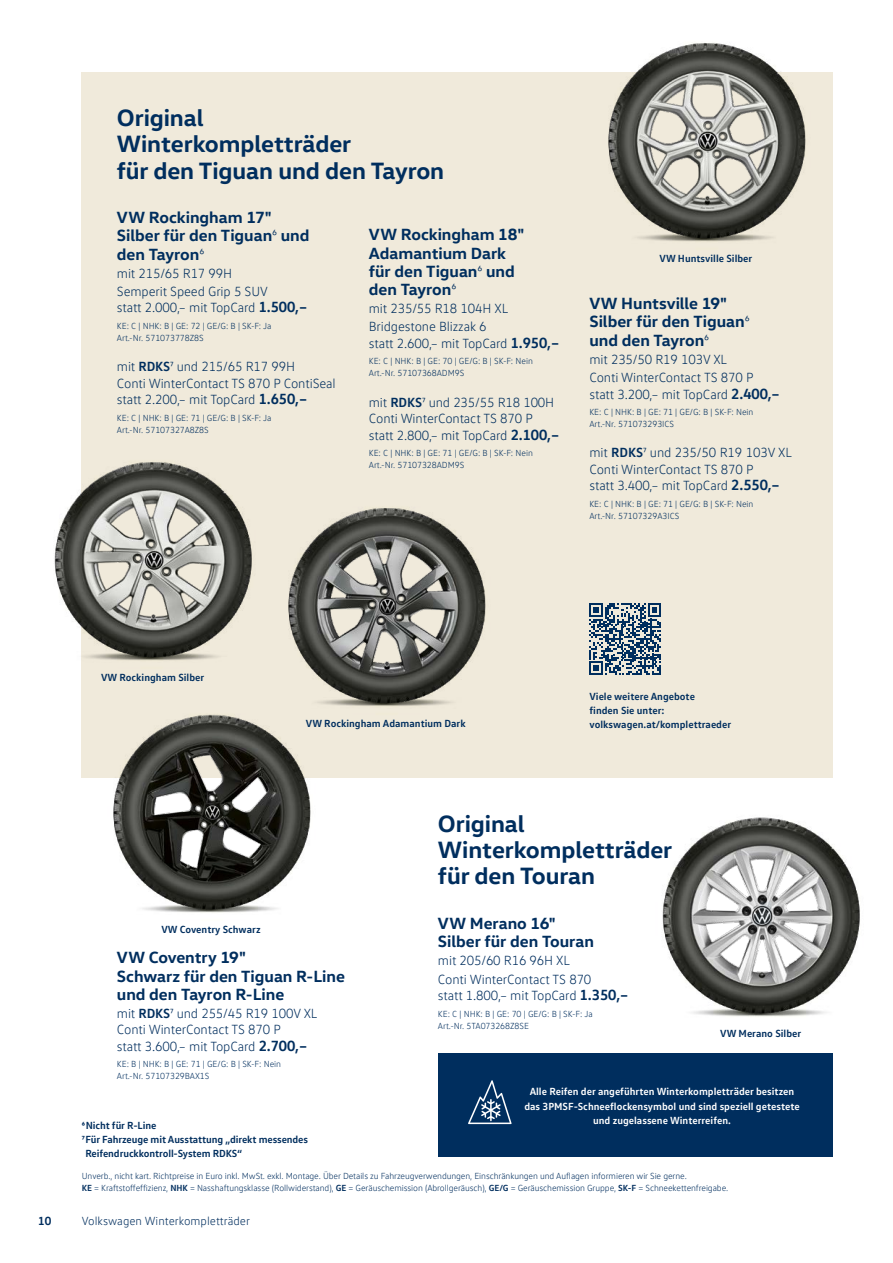
<style>
.page{position:relative;width:893px;height:1263px;background:#fff}
.page>*{position:absolute;margin:0;border:0;box-sizing:border-box;transform-origin:0 0}
.t1{font:700 24px/26.4px "VW Head";letter-spacing:-.005em;color:#002e5e}
.t2{font:700 16.5px/18.1px "VW Head";color:#002e5e}
.t3{font:300 13.5px/16.5px "VW Text";letter-spacing:-.01em;color:#002e5e}
.t4{font:300 12px "VW Text";color:#002e5e}
.t5{font:700 12px "VW Text";color:#002e5e}
.t6{font:700 10.5px/13.5px "VW Text";color:#002e5e}
.t7{font:700 10.5px/14.2px "VW Text";color:#fff;text-align:center}
.t8{font:300 9px/12px "VW Text";letter-spacing:-.01em;color:#002e5e}
.s1{font-family:"VW Text"}
.s2{font-weight:300}
.s3{font-weight:700;font-size:15px}
.s4{font-weight:700}
</style>
<div class="page">
<div style="left:82px;top:72px;width:751px;height:706px;background:#f0eadb"></div>
<img style="left:608px;top:42px;width:198px;height:200px">
<img style="left:113px;top:714px;width:198px;height:199px">
<img style="left:54px;top:451px;width:198px;height:230px">
<img style="left:662px;top:817px;width:198px;height:200px">
<img style="left:273px;top:508px;width:213px;height:219px">
<div style="left:438px;top:1054px;width:395px;height:103px;background:#002e5e"></div>
<svg style="left:468px;top:1080px;width:44px;height:44px"></svg>
<svg style="left:589px;top:603px;width:72px;height:72px"></svg>
<h1 class="t1" style="left:117px;top:103px;width:329px">Original<br>Winterkompletträder<br>für den Tiguan und den Tayron</h1>
<h2 class="t2" style="left:117px;top:208px;width:194px">VW Rockingham 17<span class="s1">"<br></span>Silber für den Tiguan<span class="s2">6</span> und den Tayron<span class="s2">6</span></h2>
<h3 class="t3" style="left:117px;top:264px;width:152px;line-height:18.3px">mit 215/65 R17 99H<br>Semperit Speed Grip 5 SUV</h3>
<h3 class="t3" style="left:117px;top:299px;width:192px">statt 2.000,– mit TopCard <span class="s3">1.500,–</span></h3>
<p class="t8" style="left:117px;top:320px;width:156px">KE: C | NHK: B | GE: 72 | GE/G: B | SK-F: Ja<br>Art.-Nr. 571073778Z8S</p>
<h3 class="t3" style="left:117px;top:358px;width:220px">mit <span class="s4">RDKS</span>7 und 215/65 R17 99H<br>Conti WinterContact TS 870 P ContiSeal statt 2.200,– mit TopCard <span class="s3">1.650,–</span></h3>
<p class="t8" style="left:117px;top:411px;width:156px">KE: C | NHK: B | GE: 71 | GE/G: B | SK-F: Ja<br>Art.-Nr. 57107327A8Z8S</p>
<h2 class="t2" style="left:369px;top:225px;width:157px">VW Rockingham 18<span class="s1">"<br></span>Adamantium Dark für den Tiguan<span class="s2">6</span> und den Tayron<span class="s2">6</span></h2>
<h3 class="t3" style="left:369px;top:299px;width:141px;line-height:18.3px">mit 235/55 R18 104H XL<br>Bridgestone Blizzak 6</h3>
<h3 class="t3" style="left:369px;top:335px;width:192px">statt 2.600,– mit TopCard <span class="s3">1.950,–</span></h3>
<p class="t8" style="left:369px;top:355px;width:165px">KE: C | NHK: B | GE: 70 | GE/G: B | SK-F: Nein<br>Art.-Nr. 57107368ADM9S</p>
<h3 class="t3" style="left:369px;top:393px;width:192px">mit <span class="s4">RDKS</span>7 und 235/55 R18 100H<br>Conti WinterContact TS 870 P statt 2.800,– mit TopCard <span class="s3">2.100,–</span></h3>
<p class="t8" style="left:369px;top:447px;width:165px">KE: C | NHK: B | GE: 71 | GE/G: B | SK-F: Nein<br>Art.-Nr. 57107328ADM9S</p>
<p class="t6" style="left:660px;top:251px;width:94px">VW Huntsville Silber</p>
<h2 class="t2" style="left:589px;top:294px;width:162px">VW Huntsville 19<span class="s1">"<br></span>Silber für den Tiguan<span class="s2">6 </span>und den Tayron<span class="s2">6</span></h2>
<h3 class="t3" style="left:589px;top:350px;width:166px;line-height:18.3px">mit 235/50 R19 103V XL<br>Conti WinterContact TS 870 P</h3>
<h3 class="t3" style="left:589px;top:385px;width:192px">statt 3.200,– mit TopCard <span class="s3">2.400,–</span></h3>
<p class="t8" style="left:589px;top:406px;width:165px">KE: C | NHK: B | GE: 71 | GE/G: B | SK-F: Nein<br>Art.-Nr. 571073293ICS</p>
<h3 class="t3" style="left:589px;top:444px;width:204px">mit <span class="s4">RDKS</span>7 und 235/50 R19 103V XL<br>Conti WinterContact TS 870 P<br>statt 3.400,– mit TopCard <span class="s3">2.550,–</span></h3>
<p class="t8" style="left:589px;top:498px;width:165px">KE: C | NHK: B | GE: 71 | GE/G: B | SK-F: Nein<br>Art.-Nr. 57107329A3ICS</p>
<p class="t6" style="left:101px;top:670px;width:105px">VW Rockingham Silber</p>
<p class="t6" style="left:306px;top:716px;width:161px">VW Rockingham Adamantium Dark</p>
<p class="t6" style="left:589px;top:690px;width:143px">Viele weitere Angebote<br>finden Sie unter: volkswagen.at/komplettraeder</p>
<p class="t6" style="left:161px;top:922px;width:101px">VW Coventry Schwarz</p>
<h2 class="t2" style="left:117px;top:948px;width:230px">VW Coventry 19<span class="s1">"<br></span>Schwarz für den Tiguan R-Line und den Tayron R-Line</h2>
<h3 class="t3" style="left:117px;top:1005px;width:202px">mit <span class="s4">RDKS</span>7 und 255/45 R19 100V XL<br>Conti WinterContact TS 870 P<br>statt 3.600,– mit TopCard <span class="s3">2.700,–</span></h3>
<p class="t8" style="left:117px;top:1058px;width:166px">KE: B | NHK: B | GE: 71 | GE/G: B | SK-F: Nein<br>Art.-Nr. 57107329BAX1S</p>
<p class="t6" style="left:82px;top:1118px;width:76px">6Nicht für R-Line</p>
<p class="t6" style="left:82px;top:1132px;width:228px">7Für Fahrzeuge mit Ausstattung „direkt messendes</p>
<p class="t6" style="left:85px;top:1146px;width:158px">Reifendruckkontroll-System RDKS“</p>
<h1 class="t1" style="left:438px;top:809px;width:236px">Original<br>Winterkompletträder für den Touran</h1>
<h2 class="t2" style="left:438px;top:913px;width:157px">VW Merano 16<span class="s1">"<br></span>Silber für den Touran</h2>
<h3 class="t3" style="left:438px;top:951px;width:155px;line-height:18.1px">mit 205/60 R16 96H XL<br>Conti WinterContact TS 870</h3>
<h3 class="t3" style="left:438px;top:987px;width:192px">statt 1.800,– mit TopCard <span class="s3">1.350,–</span></h3>
<p class="t8" style="left:438px;top:1007px;width:156px">KE: C | NHK: B | GE: 70 | GE/G: B | SK-F: Ja<br>Art.-Nr. 5TA073268Z8SE</p>
<p class="t6" style="left:720px;top:1026px;width:83px">VW Merano Silber</p>
<p class="t7" style="left:524px;top:1084px;width:277px">Alle Reifen der angeführten Winterkompletträder besitzen das 3PMSF-Schneeflockensymbol und sind speziell getestete und zugelassene Winterreifen.</p>
<p class="t8" style="left:82px;top:1169px;width:648px">Unverb., nicht kart. Richtpreise in Euro inkl. MwSt. exkl. Montage. Über Details zu Fahrzeugverwendungen, Einschränkungen und Auflagen informieren wir Sie gerne.<br><span class="s4">KE</span> = Kraftstoffeffizienz, <span class="s4">NHK</span> = Nasshaftungsklasse (Rollwiderstand), <span class="s4">GE</span> = Geräuschemission (Abrollgeräusch), <span class="s4">GE/G</span> = Geräuschemission Gruppe, <span class="s4">SK-F</span> = Schneekettenfreigabe.</p>
<h3 class="t5" style="left:38px;top:1213px;width:15px">10</h3>
<h3 class="t4" style="left:82px;top:1213px;width:170px">Volkswagen Winterkompletträder</h3>
</div>
